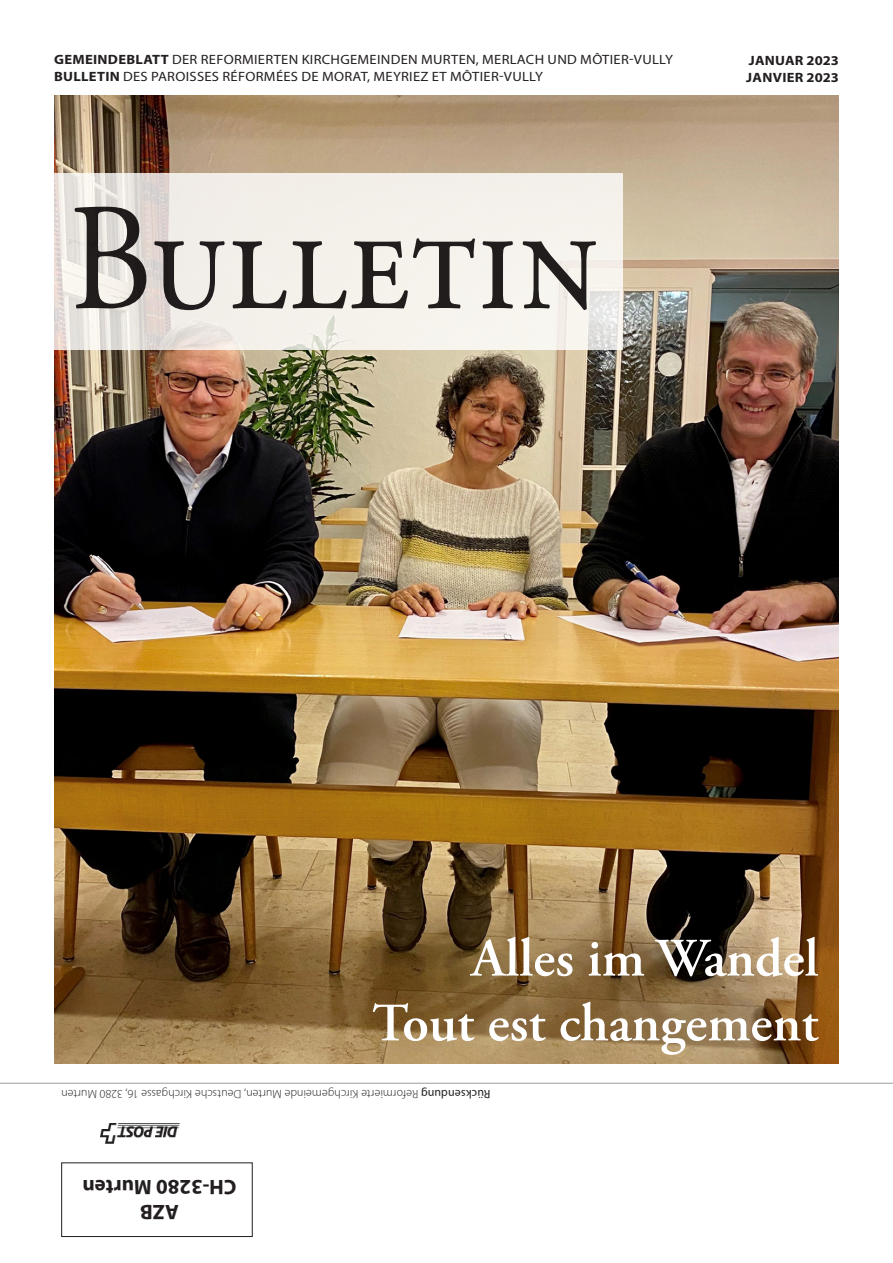
<style>
.page{position:relative;width:893px;height:1263px;background:#fff}
.page>*{position:absolute;margin:0;border:0;box-sizing:border-box;transform-origin:0 0}
.t1{font:152.7px "Adobe Garamond Pro";letter-spacing:.01em;color:#231f20;scale:.91 1}
.t2{font:600 54px/64.8px "Adobe Garamond Pro";color:#fff;text-align:right}
.t3{font:700 21px/25.2px "Myriad Pro";color:#231f20;text-align:center}
.t4{font:13.5px/16.2px "Myriad Pro";letter-spacing:.02em;color:#231f20;scale:1.08 1}
.t5{font:700 13.5px/16.2px "Myriad Pro";letter-spacing:.02em;color:#231f20;scale:1.08 1}
.t6{font:300 12px "Myriad Pro";letter-spacing:.005em;color:#231f20}
.s1{font-weight:700}
.s2{font-weight:400}
</style>
<div class="page">
<img style="left:54px;top:96px;width:785px;height:968px">
<svg style="left:54px;top:173px;width:568px;height:176px;background:#f1ede7"></svg>
<hr style="left:0;top:1083px;width:893px;height:1px;background:#231f20">
<div style="left:61px;top:1162px;width:192px;height:75px;border:1px solid #231f20"></div>
<img style="left:101px;top:1123px;width:78px;height:20px">
<p class="t4" style="left:54px;top:51px;width:575px"><span class="s1">GEMEINDEBLATT</span> DER REFORMIERTEN KIRCHGEMEINDEN MURTEN, MERLACH UND MÔTIER-VULLY<br><span class="s1">BULLETIN</span> DES PAROISSES RÉFORMÉES DE MORAT, MEYRIEZ ET MÔTIER-VULLY</p>
<p class="t5" style="left:746px;top:52px;width:87px">JANUAR 2023<br>JANVIER 2023</p>
<h1 class="t1" style="left:69px;top:168px;width:584px">Bulletin</h1>
<h2 class="t2" style="left:372px;top:926px;width:448px">Alles im Wandel<br>Tout est changement</h2>
<p class="t6" style="left:491px;top:1101px;width:431px;rotate:-180deg"><span class="s2">Rücksendung</span> Reformierte Kirchgemeinde Murten, Deutsche Kirchgasse 16, 3280 Murten</p>
<h3 class="t3" style="left:236px;top:1226px;width:156px;rotate:-180deg">AZB<br>CH-3280 Murten</h3>
</div>
